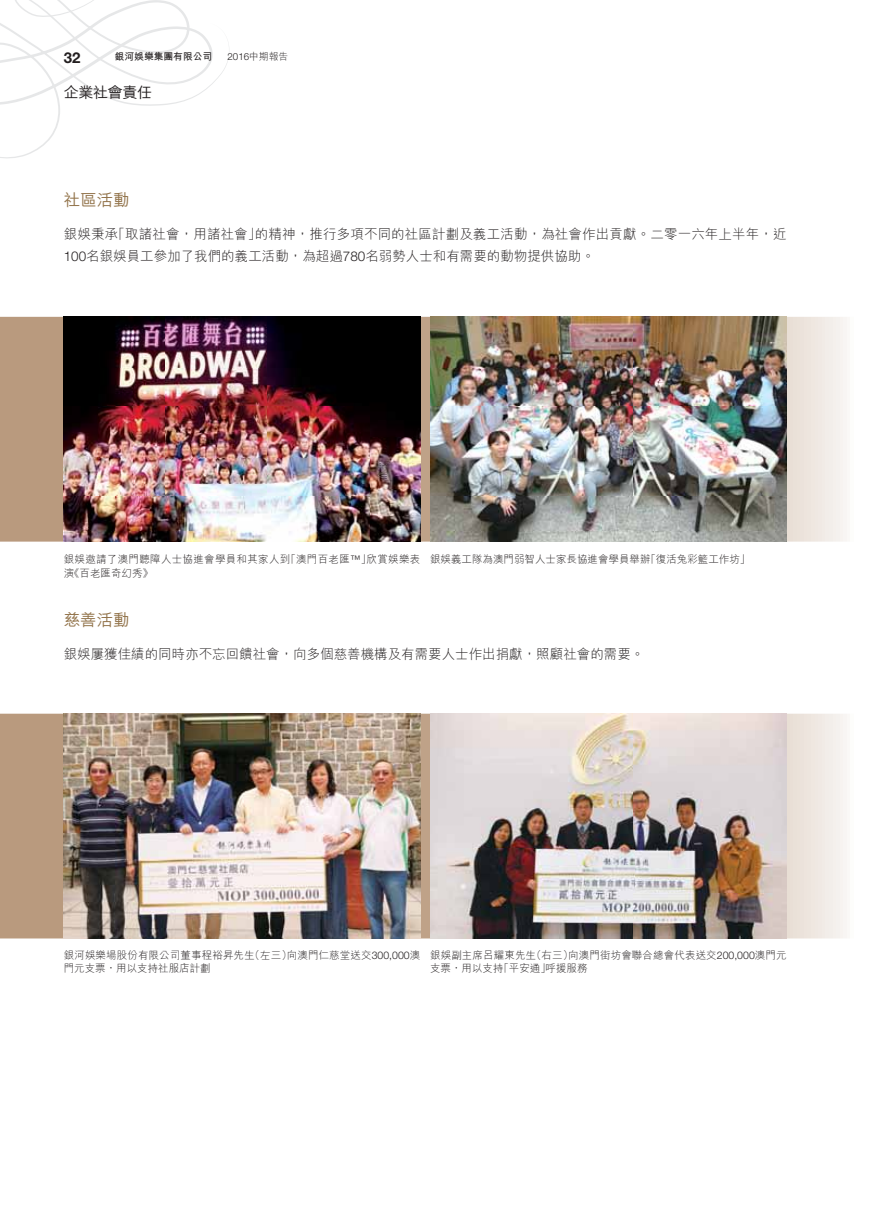
<style>
.page{position:relative;width:893px;height:1212px;background:#fff}
.page>*{position:absolute;margin:0;border:0;box-sizing:border-box;transform-origin:0 0}
.t1{font:16.5px "M Hei HK Medium E Ten B5 H";color:#92734a}
.t2{font:15px "M Hei HK Medium E Ten B5 H";letter-spacing:-.02em;color:#231f20}
.t3{font:700 15px "Helvetica Neue LT Std";color:#231f20}
.t4{font:13.5px/22.5px "M Hei HK Light E Ten B5 H";color:#231f20}
.t5{font:10.5px/13.5px "M Hei HK Light E Ten B5 H";letter-spacing:.01em;color:#231f20}
.t6{font:10.5px/13.5px "M Hei HK Light E Ten B5 H";letter-spacing:.03em;color:#231f20}
.t7{font:9.75px "M Hei HK Bold E Ten B5 H";color:#231f20}
.t8{font:300 9.75px "Helvetica Neue LT Std";color:#231f20}
.s1{font-family:"M Hei HK Light E Ten B5 H";font-weight:400}
.s2{font-family:"Helvetica Neue LT Std";font-weight:300}
</style>
<div class="page">
<svg style="left:0;top:0;width:230px;height:159px"></svg>
<svg style="left:0;top:317px;width:847px;height:225px;background:#d0bcaa"></svg>
<img style="left:64px;top:317px;width:356px;height:225px">
<img style="left:430px;top:317px;width:357px;height:225px">
<svg style="left:0;top:714px;width:847px;height:224px;background:#d1bdab"></svg>
<img style="left:64px;top:714px;width:356px;height:224px">
<img style="left:430px;top:714px;width:357px;height:224px">
<p class="t3" style="left:64px;top:52px;width:18px">32</p>
<p class="t7" style="left:115px;top:52px;width:99px">銀河娛樂集團有限公司</p>
<p class="t8" style="left:227px;top:53px;width:62px">2016<span class="s1">中期報告</span></p>
<p class="t2" style="left:64px;top:87px;width:90px">企業社會責任</p>
<p class="t1" style="left:64px;top:194px;width:68px">社區活動</p>
<p class="t4" style="left:64px;top:224px;width:724px">銀娛秉承「取諸社會，用諸社會」的精神，推行多項不同的社區計劃及義工活動，為社會作出貢獻。二零一六年上半年，近<br><span class="s2">100</span>名銀娛員工參加了我們的義工活動，為超過<span class="s2">780</span>名弱勢人士和有需要的動物提供協助。</p>
<p class="t6" style="left:64px;top:554px;width:358px">銀娛邀請了澳門聽障人士協進會學員和其家人到「澳門百老匯<span class="s2">™</span>」欣賞娛樂表演《百老匯奇幻秀》</p>
<p class="t5" style="left:430px;top:554px;width:322px">銀娛義工隊為澳門弱智人士家長協進會學員舉辦「復活兔彩籃工作坊」</p>
<p class="t1" style="left:64px;top:614px;width:68px">慈善活動</p>
<p class="t4" style="left:64px;top:644px;width:582px">銀娛屢獲佳績的同時亦不忘回饋社會，向多個慈善機構及有需要人士作出捐獻，照顧社會的需要。</p>
<p class="t5" style="left:64px;top:949px;width:358px">銀河娛樂場股份有限公司董事程裕昇先生（左三）向澳門仁慈堂送交<span class="s2">300,000</span>澳門元支票，用以支持社服店計劃</p>
<p class="t5" style="left:430px;top:949px;width:358px">銀娛副主席呂耀東先生（右三）向澳門街坊會聯合總會代表送交<span class="s2">200,000</span>澳門元支票，用以支持「平安通」呼援服務</p>
</div>
